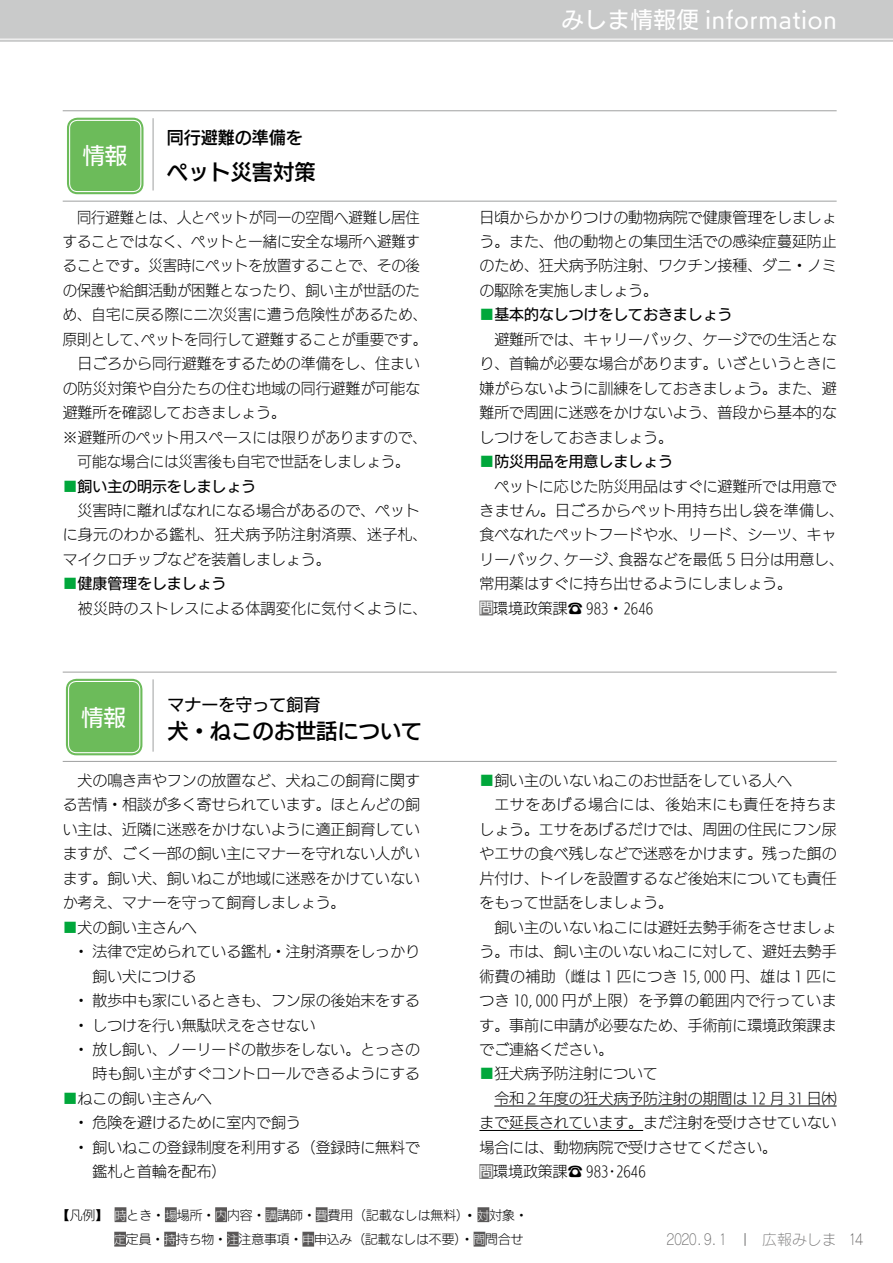
<style>
.page{position:relative;width:893px;height:1263px;background:#fff}
.page>*{position:absolute;margin:0;border:0;box-sizing:border-box;transform-origin:0 0}
.t1{font:22.35px "UD Kakugo Large Pro M";letter-spacing:.03em;color:#fff}
.t2{font:21.3px "UD Kakugo Large Pro DB";color:#000}
.t3{font:16.95px "UD Kakugo Large Pro M";color:#000}
.t4{font:16.95px "UD Kakugo Large Pro DB";color:#000}
.t5{font:14.85px/24.5px "UD Kakugo Large Pro L";color:#000;text-align:justify}
.t6{font:14.85px "UD Kakugo Large Pro L";color:#000;scale:.96 1}
.t7{font:14.85px "UD Kakugo Large Pro M";color:#000}
.t8{font:14.85px "UD Kakugo Large Pro L";letter-spacing:.025em;color:#000;scale:.96 1}
.t9{font:14.85px "UD Kakugo Large Pro L";letter-spacing:.025em;color:#000}
.t10{font:14.85px "UD Kakugo Large Pro L";letter-spacing:.05em;color:#000}
.t11{font:14.85px "UD Kakugo Large Pro L";letter-spacing:.03em;color:#000}
.t12{font:14.85px "Rodin Cattleya Pro L";color:#727171}
.t13{font:12.75px/24.5px "UD Kakugo Large Pro L";color:#000}
.s1{font-family:"UD Kakugo Large Pro L";color:#00a73b}
.s2{font-family:"UD Kakugo Large Pro M";font-size:13.8px;color:#fff}
.s3{font-family:"UD Mincho Pro L"}
.s4{color:#00a73b}
.s5{font-size:11.7px;color:#fff}
.s6{font-family:"UD Mincho Pro L";font-size:14.85px}
.s7{color:#595757}
</style>
<div class="page">
<svg style="left:0;top:0;width:893px;height:42px;background:#cacbcb"></svg>
<hr style="left:63px;top:672px;width:774px;height:1px;background:#9fa0a0">
<hr style="left:63px;top:761px;width:774px;height:1px;background:#9fa0a0">
<hr style="left:153px;top:679px;width:1px;height:73px;background:#9fa0a0">
<div style="left:66px;top:679px;width:76px;height:76px;background:#6cbb5a;border-radius:11px"></div>
<div style="left:63px;top:676px;width:83px;height:82px;border:1px solid #fff;border-radius:13px"></div>
<div style="left:68px;top:681px;width:72px;height:72px;border:1px solid #fff;border-radius:8px"></div>
<hr style="left:63px;top:111px;width:774px;height:1px;background:#9fa0a0">
<hr style="left:63px;top:201px;width:774px;height:1px;background:#9fa0a0">
<div style="left:67px;top:118px;width:77px;height:76px;background:#6cbb5a;border-radius:11px"></div>
<div style="left:64px;top:114px;width:83px;height:83px;border:1px solid #fff;border-radius:13px"></div>
<div style="left:69px;top:120px;width:72px;height:72px;border:1px solid #fff;border-radius:8px"></div>
<hr style="left:153px;top:118px;width:1px;height:72px;background:#9fa0a0">
<div style="left:479px;top:601px;width:14px;height:14px;background:#727171"></div>
<hr style="left:494px;top:1106px;width:343px;height:1px;background:#000">
<hr style="left:479px;top:1130px;width:164px;height:1px;background:#000">
<div style="left:479px;top:1164px;width:14px;height:15px;background:#727171"></div>
<div style="left:115px;top:1207px;width:11px;height:15px;background:#595757"></div>
<div style="left:165px;top:1207px;width:12px;height:15px;background:#595757"></div>
<div style="left:215px;top:1207px;width:12px;height:15px;background:#595757"></div>
<div style="left:265px;top:1207px;width:12px;height:15px;background:#595757"></div>
<div style="left:316px;top:1207px;width:12px;height:15px;background:#595757"></div>
<div style="left:477px;top:1207px;width:12px;height:15px;background:#595757"></div>
<div style="left:114px;top:1232px;width:12px;height:14px;background:#595757"></div>
<div style="left:164px;top:1232px;width:12px;height:14px;background:#595757"></div>
<div style="left:227px;top:1232px;width:12px;height:14px;background:#595757"></div>
<div style="left:302px;top:1232px;width:12px;height:14px;background:#595757"></div>
<div style="left:474px;top:1232px;width:11px;height:14px;background:#595757"></div>
<svg style="left:745px;top:1233px;width:1px;height:13px"></svg>
<h1 class="t1" style="left:82px;top:138px;width:46px">情報</h1>
<p class="t4" style="left:167px;top:124px;width:138px">同行避難の準備を</p>
<h2 class="t2" style="left:167px;top:154px;width:150px">ペット災害対策</h2>
<p class="t6" style="left:77px;top:205px;width:359px">同行避難とは、人とペットが同一の空間へ避難し居住</p>
<p class="t6" style="left:63px;top:230px;width:374px">することではなく、ペットと一緒に安全な場所へ避難す</p>
<p class="t6" style="left:63px;top:254px;width:374px">ることです。災害時にペットを放置することで、その後</p>
<p class="t6" style="left:63px;top:278px;width:374px">の保護や給餌活動が困難となったり、飼い主が世話のた</p>
<p class="t8" style="left:63px;top:303px;width:381px">め、自宅に戻る際に二次災害に遭う危険性があるため、</p>
<p class="t6" style="left:63px;top:327px;width:381px">原則として、ペットを同行して避難することが重要です。</p>
<p class="t5" style="left:63px;top:351px;width:359px">　日ごろから同行避難をするための準備をし、住まい</p>
<p class="t5" style="left:63px;top:375px;width:359px">の防災対策や自分たちの住む地域の同行避難が可能な</p>
<p class="t5" style="left:63px;top:400px;width:225px">避難所を確認しておきましょう。</p>
<p class="t5" style="left:63px;top:424px;width:366px">※避難所のペット用スペースには限りがありますので、</p>
<p class="t5" style="left:78px;top:449px;width:334px">可能な場合には災害後も自宅で世話をしましょう。</p>
<p class="t7" style="left:63px;top:474px;width:195px"><span class="s1">■</span>飼い主の明示をしましょう</p>
<p class="t5" style="left:63px;top:498px;width:366px;text-align:left">　災害時に離ればなれになる場合があるので、ペットに身元のわかる鑑札、狂犬病予防注射済票、迷子札、マイクロチップなどを装着しましょう。</p>
<p class="t7" style="left:63px;top:572px;width:165px"><span class="s1">■</span>健康管理をしましょう</p>
<p class="t9" style="left:78px;top:596px;width:351px">被災時のストレスによる体調変化に気付くように、</p>
<h1 class="t1" style="left:81px;top:699px;width:46px">情報</h1>
<p class="t3" style="left:167px;top:690px;width:155px">マナーを守って飼育</p>
<h2 class="t2" style="left:167px;top:713px;width:257px">犬・ねこのお世話について</h2>
<h1 class="t1" style="left:561px;top:2px;width:277px">みしま情報便 information</h1>
<p class="t5" style="left:479px;top:204px;width:359px">日頃からかかりつけの動物病院で健康管理をしましょう。また、他の動物との集団生活での感染症蔓延防止のため、狂犬病予防注射、ワクチン接種、ダニ・ノミの駆除を実施しましょう。</p>
<p class="t7" style="left:479px;top:303px;width:254px"><span class="s1">■</span>基本的なしつけをしておきましょう</p>
<p class="t5" style="left:479px;top:326px;width:359px;text-indent:15px">避難所では、キャリーバック、ケージでの生活となり、首輪が必要な場合があります。いざというときに嫌がらないように訓練をしておきましょう。また、避難所で周囲に迷惑をかけないよう、普段から基本的なしつけをしておきましょう。</p>
<p class="t7" style="left:479px;top:449px;width:195px"><span class="s1">■</span>防災用品を用意しましょう</p>
<p class="t5" style="left:479px;top:473px;width:366px;text-align:left">　ペットに応じた防災用品はすぐに避難所では用意できません。日ごろからペット用持ち出し袋を準備し、食べなれたペットフードや水、リード、シーツ、キャリーバック、ケージ、食器などを最低 5 日分は用意し、常用薬はすぐに持ち出せるようにしましょう。<br><span class="s2">問</span>環境政策課<span class="s3">☎</span> 983・2646</p>
<p class="t5" style="left:63px;top:768px;width:359px;text-indent:15px">犬の鳴き声やフンの放置など、犬ねこの飼育に関する苦情・相談が多く寄せられています。ほとんどの飼い主は、近隣に迷惑をかけないように適正飼育していますが、ごく一部の飼い主にマナーを守れない人がいます。飼い犬、飼いねこが地域に迷惑をかけていないか考え、マナーを守って飼育しましょう。</p>
<p class="t5" style="left:63px;top:914px;width:135px"><span class="s4">■</span>犬の飼い主さんへ</p>
<p class="t5" style="left:74px;top:939px;width:348px">・法律で定められている鑑札・注射済票をしっかり</p>
<p class="t5" style="left:92px;top:963px;width:106px">飼い犬につける</p>
<p class="t5" style="left:74px;top:988px;width:348px">・散歩中も家にいるときも、フン尿の後始末をする</p>
<p class="t5" style="left:74px;top:1012px;width:243px">・しつけを行い無駄吠えをさせない</p>
<p class="t5" style="left:74px;top:1037px;width:348px">・放し飼い、ノーリードの散歩をしない。とっさの</p>
<p class="t5" style="left:92px;top:1061px;width:329px">時も飼い主がすぐコントロールできるようにする</p>
<p class="t5" style="left:63px;top:1085px;width:150px"><span class="s4">■</span>ねこの飼い主さんへ</p>
<p class="t5" style="left:74px;top:1110px;width:228px">・危険を避けるために室内で飼う</p>
<p class="t5" style="left:74px;top:1134px;width:348px">・飼いねこの登録制度を利用する（登録時に無料で</p>
<p class="t5" style="left:92px;top:1159px;width:135px">鑑札と首輪を配布）</p>
<p class="t5" style="left:479px;top:768px;width:314px"><span class="s4">■</span>飼い主のいないねこのお世話をしている人へ</p>
<p class="t10" style="left:494px;top:793px;width:344px">エサをあげる場合には、後始末にも責任を持ちま</p>
<p class="t5" style="left:479px;top:817px;width:359px">しょう。エサをあげるだけでは、周囲の住民にフン尿</p>
<p class="t5" style="left:479px;top:841px;width:359px">やエサの食べ残しなどで迷惑をかけます。残った餌の</p>
<p class="t5" style="left:479px;top:865px;width:359px">片付け、トイレを設置するなど後始末についても責任</p>
<p class="t5" style="left:479px;top:890px;width:195px">をもって世話をしましょう。</p>
<p class="t5" style="left:494px;top:914px;width:344px">飼い主のいないねこには避妊去勢手術をさせましょ</p>
<p class="t5" style="left:479px;top:939px;width:359px">う。市は、飼い主のいないねこに対して、避妊去勢手</p>
<p class="t11" style="left:479px;top:964px;width:211px">術費の補助（雌は１匹につき１５，０００</p>
<p class="t5" style="left:730px;top:963px;width:108px">円、雄は１匹に</p>
<p class="t5" style="left:479px;top:988px;width:43px">つき１０，０００</p>
<p class="t5" style="left:479px;top:988px;width:359px;text-indent:82px">円が上限）を予算の範囲内で行っています。事前に申請が必要なため、手術前に環境政策課までご連絡ください。</p>
<p class="t5" style="left:479px;top:1061px;width:180px"><span class="s4">■</span>狂犬病予防注射について</p>
<p class="t5" style="left:494px;top:1085px;width:344px">令和２年度の狂犬病予防注射の期間は 12 月 31 日㈭</p>
<p class="t5" style="left:479px;top:1110px;width:359px">まで延長されています。まだ注射を受けさせていない</p>
<p class="t5" style="left:479px;top:1134px;width:299px">場合には、動物病院で受けさせてください。</p>
<p class="t5" style="left:479px;top:1159px;width:168px"><span class="s2">問</span>環境政策課<span class="s3">☎</span> 983・2646</p>
<p class="t13" style="left:114px;top:1202px;width:415px;text-indent:-57px">【凡例】　<span class="s5">時</span>とき・<span class="s5">場</span>場所・<span class="s5">内</span>内容・<span class="s5">講</span>講師・<span class="s5">費</span>費用（記載なしは無料）<span class="s6">・</span><span class="s5">対</span>対象・<span class="s5">定</span>定員・<span class="s5">持</span>持ち物・<span class="s5">注</span>注意事項・<span class="s5">申</span>申込み（記載なしは不要）・<span class="s5">問</span>問合せ</p>
<p class="t12" style="left:667px;top:1230px;width:61px">２０２０．9．1</p>
<p class="t12" style="left:762px;top:1230px;width:102px">広報みしま <span class="s7">14</span></p>
</div>
